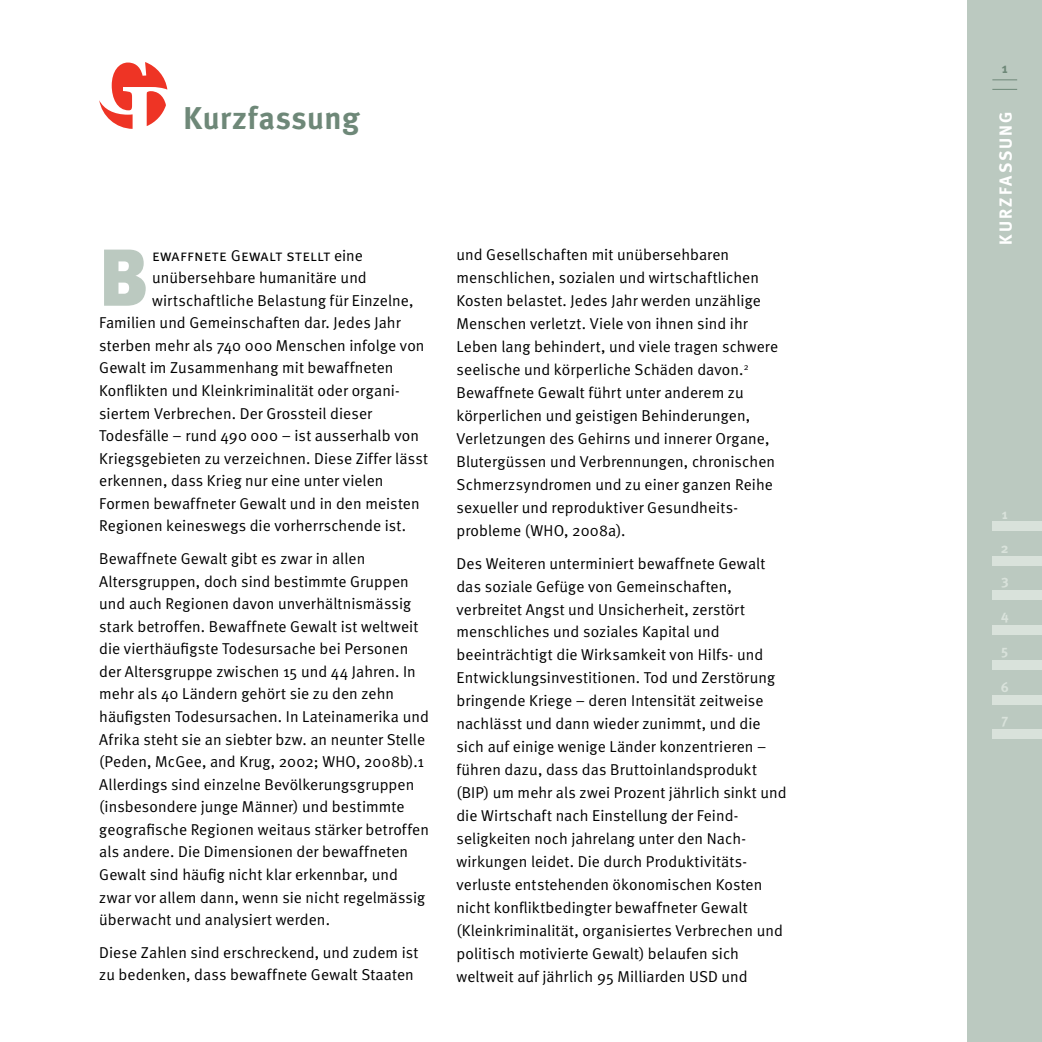
<style>
.page{position:relative;width:1042px;height:1042px;background:#fff}
.page>*{position:absolute;margin:0;border:0;box-sizing:border-box;transform-origin:0 0}
.t1{font:900 80.5px "Meta";color:#bbc9c0}
.t2{font:700 31.5px "Meta";letter-spacing:.02em;color:#6e8878}
.t3{font:700 17.5px "Meta";letter-spacing:.12em;color:#fff}
.t4{font:15.75px/22.9px "Meta Normal";letter-spacing:.005em;color:#000}
.t5{font:15.75px "Meta Normal Caps";letter-spacing:.02em;color:#000}
.t6{font:700 14px "Meta";color:#d9e2db}
.t7{font:700 14px "Meta";color:#6e8878}
.s1{font-family:"Meta Normal"}
</style>
<div class="page">
<div style="left:967px;top:0;width:75px;height:1042px;background:#bbc9c0"></div>
<svg style="left:992px;top:80px;width:25px;height:1px"></svg>
<svg style="left:992px;top:89px;width:25px;height:1px"></svg>
<div style="left:992px;top:521px;width:50px;height:10px;background:#d9e2db"></div>
<div style="left:992px;top:556px;width:50px;height:10px;background:#d9e2db"></div>
<div style="left:992px;top:590px;width:50px;height:10px;background:#d9e2db"></div>
<div style="left:992px;top:625px;width:50px;height:10px;background:#d9e2db"></div>
<div style="left:992px;top:660px;width:50px;height:10px;background:#d9e2db"></div>
<div style="left:992px;top:694px;width:50px;height:10px;background:#d9e2db"></div>
<div style="left:992px;top:729px;width:50px;height:10px;background:#d9e2db"></div>
<svg style="left:99px;top:62px;width:68px;height:67px"></svg>
<h2 class="t2" style="left:184px;top:98px;width:177px">Kurzfassung</h2>
<h1 class="t1" style="left:99px;top:229px;width:50px">B</h1>
<p class="t5" style="left:152px;top:246px;width:212px">ewaffnete Gewalt stellt <span class="s1">eine</span></p>
<p class="t4" style="left:152px;top:266px;width:216px">unübersehbare humanitäre und</p>
<p class="t4" style="left:152px;top:289px;width:263px">wirtschaftliche Belastung für Einzelne,</p>
<p class="t4" style="left:99px;top:311px;width:303px">Familien und Gemeinschaften dar. Jedes Jahr</p>
<p class="t4" style="left:99px;top:334px;width:327px">sterben mehr als 740 000 Menschen infolge von</p>
<p class="t4" style="left:99px;top:356px;width:296px">Gewalt im Zusammenhang mit bewaffneten</p>
<p class="t4" style="left:99px;top:379px;width:302px">Konflikten und Kleinkriminalität oder organi-</p>
<p class="t4" style="left:99px;top:401px;width:274px">siertem Verbrechen. Der Grossteil dieser</p>
<p class="t4" style="left:99px;top:424px;width:321px">Todesfälle – rund 490 000 – ist ausserhalb von</p>
<p class="t4" style="left:99px;top:447px;width:330px">Kriegsgebieten zu verzeichnen. Diese Ziffer lässt</p>
<p class="t4" style="left:99px;top:469px;width:286px">erkennen, dass Krieg nur eine unter vielen</p>
<p class="t4" style="left:99px;top:492px;width:322px">Formen bewaffneter Gewalt und in den meisten</p>
<p class="t4" style="left:99px;top:514px;width:308px">Regionen keineswegs die vorherrschende ist.</p>
<p class="t4" style="left:99px;top:547px;width:331px">Bewaffnete Gewalt gibt es zwar in allen Altersgruppen, doch sind bestimmte Gruppen und auch Regionen davon unverhältnismässig stark betroffen. Bewaffnete Gewalt ist weltweit die vierthäufigste Todesursache bei Personen der Altersgruppe zwischen 15 und 44 Jahren. In mehr als 40 Ländern gehört sie zu den zehn häufigsten Todesursachen. In Lateinamerika und Afrika steht sie an siebter bzw. an neunter Stelle (Peden, McGee, and Krug, 2002; WHO, 2008b).1<br>Allerdings sind einzelne Bevölkerungsgruppen (insbesondere junge Männer) und bestimmte geografische Regionen weitaus stärker betroffen als andere. Die Dimensionen der bewaffneten Gewalt sind häufig nicht klar erkennbar, und zwar vor allem dann, wenn sie nicht regelmässig überwacht und analysiert werden.</p>
<p class="t4" style="left:99px;top:940px;width:321px">Diese Zahlen sind erschreckend, und zudem ist zu bedenken, dass bewaffnete Gewalt Staaten</p>
<p class="t4" style="left:456px;top:243px;width:323px">und Gesellschaften mit unübersehbaren menschlichen, sozialen und wirtschaftlichen Kosten belastet. Jedes Jahr werden unzählige Menschen verletzt. Viele von ihnen sind ihr Leben lang behindert, und viele tragen schwere seelische und körperliche Schäden davon.<sup>2<br></sup>Bewaffnete Gewalt führt unter anderem zu körperlichen und geistigen Behinderungen, Verletzungen des Gehirns und innerer Organe, Blutergüssen und Verbrennungen, chronischen Schmerzsyndromen und zu einer ganzen Reihe sexueller und reproduktiver Gesundheits&shy;probleme (WHO, 2008a).</p>
<p class="t4" style="left:456px;top:551px;width:332px">Des Weiteren unterminiert bewaffnete Gewalt das soziale Gefüge von Gemeinschaften, verbreitet Angst und Unsicherheit, zerstört menschliches und soziales Kapital und beeinträchtigt die Wirksamkeit von Hilfs- und Entwicklungsinvestitionen. Tod und Zerstörung bringende Kriege – deren Intensität zeitweise nachlässt und dann wieder zunimmt, und die sich auf einige wenige Länder konzentrieren – führen dazu, dass das Bruttoinlandsprodukt (BIP) um mehr als zwei Prozent jährlich sinkt und die Wirtschaft nach Einstellung der Feind&shy;seligkeiten noch jahrelang unter den Nach&shy;wirkungen leidet. Die durch Produktivitäts&shy;verluste entstehenden ökonomischen Kosten nicht konfliktbedingter bewaffneter Gewalt (Kleinkriminalität, organisiertes Verbrechen und politisch motivierte Gewalt) belaufen sich weltweit auf jährlich 95 Milliarden USD und</p>
<p class="t7" style="left:1002px;top:60px;width:7px">1</p>
<p class="t3" style="left:994px;top:245px;width:135px;rotate:-90deg">KURZFASSUNG</p>
<p class="t6" style="left:1002px;top:505px;width:7px">1</p>
<p class="t6" style="left:1001px;top:539px;width:9px">2</p>
<p class="t6" style="left:1001px;top:572px;width:9px">3</p>
<p class="t6" style="left:1001px;top:606px;width:9px">4</p>
<p class="t6" style="left:1001px;top:641px;width:9px">5</p>
<p class="t6" style="left:1000px;top:678px;width:10px">6</p>
<p class="t6" style="left:1001px;top:710px;width:8px">7</p>
</div>
